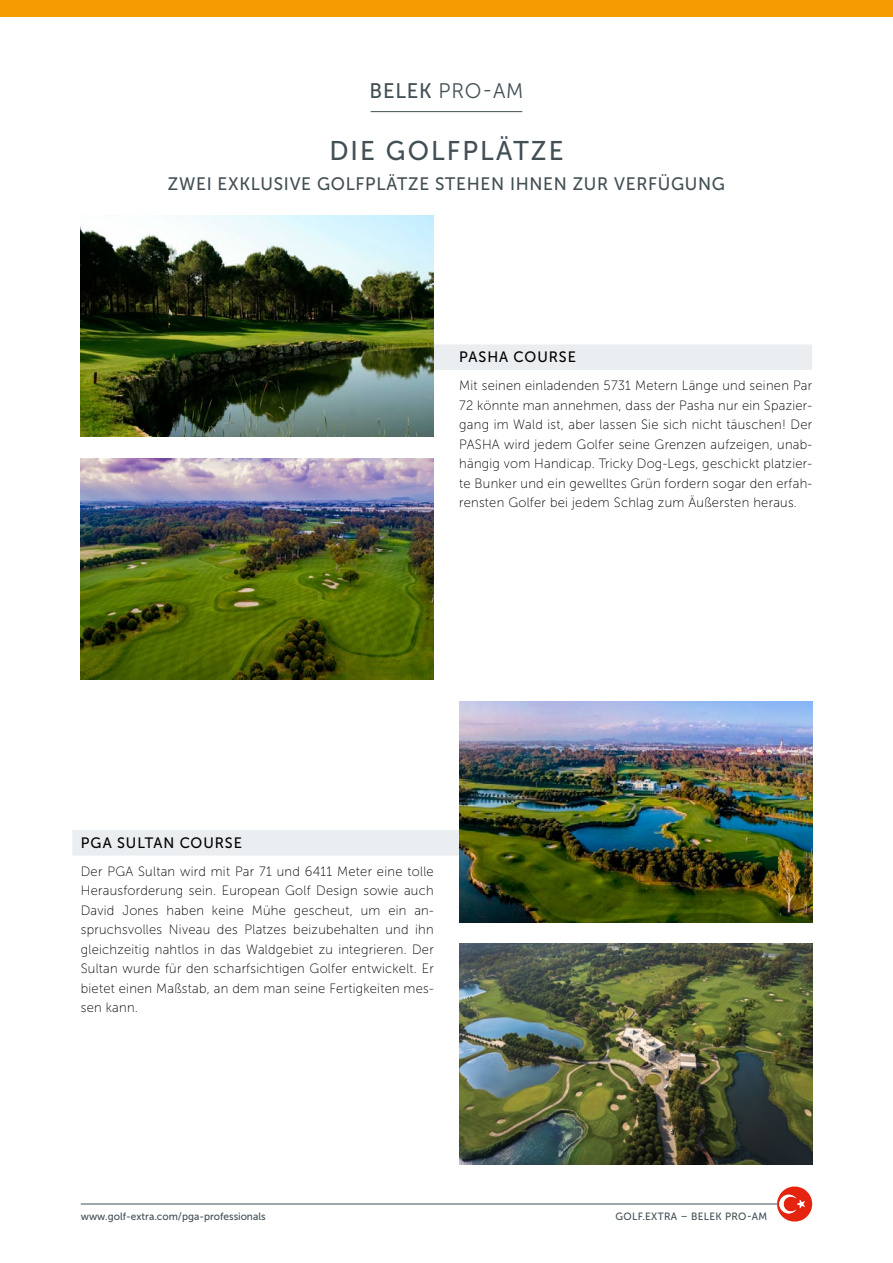
<style>
.page{position:relative;width:893px;height:1263px;background:#fff}
.page>*{position:absolute;margin:0;border:0;box-sizing:border-box;transform-origin:0 0}
.t1{font:27px "Museo Sans 500";letter-spacing:.08em;color:#424f54;scale:.96 1}
.t2{font:21px "Museo Sans 300";color:#424f54;scale:.96 1}
.t3{font:18px "Museo Sans 500";letter-spacing:.04em;color:#424f54;scale:.96 1}
.t4{font:15px "Museo Sans 500";letter-spacing:.065em;color:#000;scale:.96 1}
.t5{font:13.5px/19.5px "Museo Sans 100";letter-spacing:.02em;color:#000;text-align:justify;scale:.96 1}
.t6{font:10.5px "Museo Sans 500";color:#424f54;scale:.96 1}
.t7{font:10.5px "Museo Sans 500";letter-spacing:.03em;color:#424f54;scale:.96 1}
.s1{font-family:"Museo Sans 500"}
</style>
<div class="page">
<div style="left:72px;top:830px;width:404px;height:25px;background:#ebeef0"></div>
<div style="left:421px;top:344px;width:391px;height:26px;background:#ebeef0"></div>
<img style="left:459px;top:943px;width:353px;height:222px">
<img style="left:459px;top:701px;width:353px;height:221px">
<img style="left:81px;top:216px;width:353px;height:221px">
<img style="left:81px;top:458px;width:353px;height:221px">
<hr style="left:81px;top:1203px;width:717px;height:1px;background:#424f54">
<hr style="left:371px;top:111px;width:151px;height:1px;background:#424f54">
<div style="left:0;top:0;width:893px;height:17px;background:#f59c00"></div>
<svg style="left:775px;top:1186px;width:38px;height:36px"></svg>
<h2 class="t2" style="left:369px;top:79px;width:162px"><span class="s1">BELEK</span> PRO-AM</h2>
<h1 class="t1" style="left:329px;top:135px;width:245px">DIE GOLFPLÄTZE</h1>
<h3 class="t3" style="left:168px;top:173px;width:582px">ZWEI EXKLUSIVE GOLFPLÄTZE STEHEN IHNEN ZUR VERFÜGUNG</h3>
<p class="t4" style="left:459px;top:349px;width:123px">PASHA COURSE</p>
<p class="t5" style="left:459px;top:376px;width:369px">Mit seinen einladenden 5731 Metern Länge und seinen Par 72 könnte man annehmen, dass der Pasha nur ein Spazier&shy;gang im Wald ist, aber lassen Sie sich nicht täuschen! Der PASHA wird jedem Golfer seine Grenzen aufzeigen, unab&shy;hängig vom Handicap. Tricky Dog-Legs, geschickt platzier&shy;te Bunker und ein gewelltes Grün fordern sogar den erfah&shy;rensten Golfer bei jedem Schlag zum Äußersten heraus.</p>
<p class="t4" style="left:81px;top:834px;width:169px">PGA SULTAN COURSE</p>
<p class="t5" style="left:81px;top:862px;width:369px">Der PGA Sultan wird mit Par 71 und 6411 Meter eine tolle Herausforderung sein. European Golf Design sowie auch David Jones haben keine Mühe gescheut, um ein an&shy;spruchsvolles Niveau des Platzes beizubehalten und ihn gleichzeitig nahtlos in das Waldgebiet zu integrieren. Der Sultan wurde für den scharfsichtigen Golfer entwickelt. Er bietet einen Maßstab, an dem man seine Fertigkeiten mes&shy;sen kann.</p>
<p class="t6" style="left:81px;top:1211px;width:194px">www.golf-extra.com/pga-professionals</p>
<p class="t7" style="left:615px;top:1211px;width:160px">GOLF.EXTRA – BELEK PRO-AM</p>
</div>
